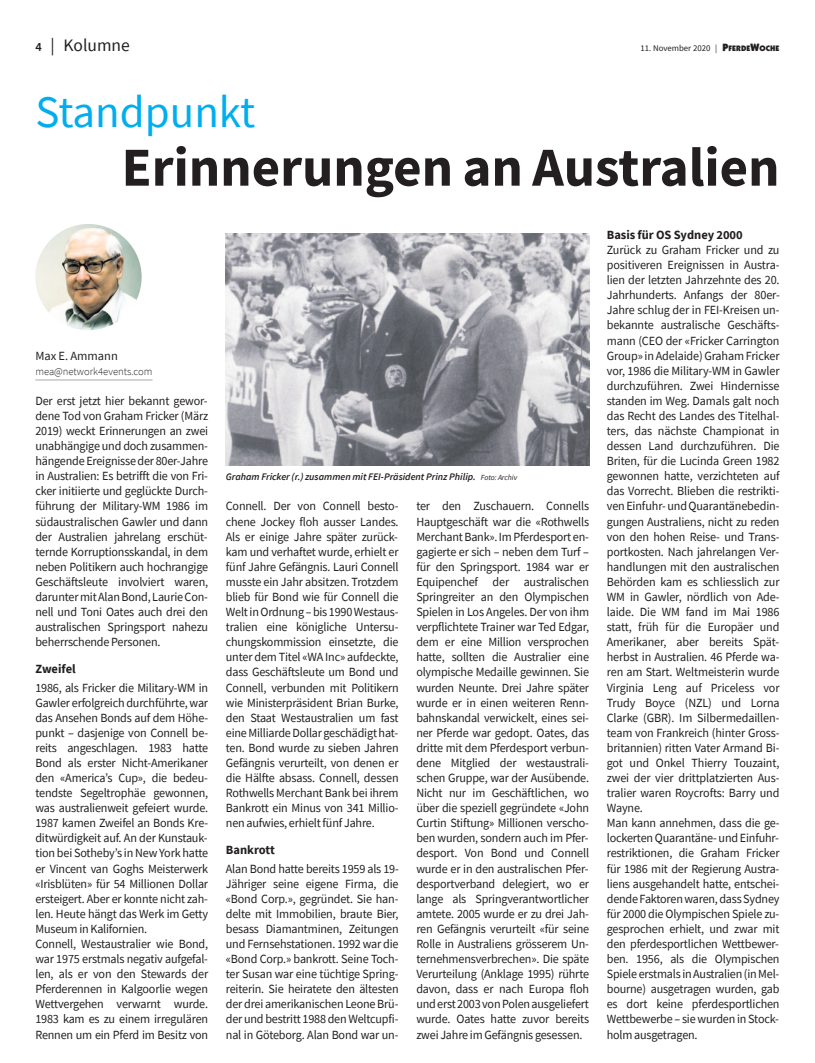
<style>
.page{position:relative;width:815px;height:1063px;background:#fff}
.page>*{position:absolute;margin:0;border:0;box-sizing:border-box;transform-origin:0 0}
.t1{font:700 55px "Source Sans Pro";color:#231f20}
.t2{font:45px "Source Sans Pro";color:#00aeef}
.t3{font:17.5px "Source Sans Pro";color:#231f20}
.t4{font:12.5px/15.1px "Source Sans Pro";letter-spacing:-.015em;color:#231f20;text-align:justify}
.t5{font:700 12.5px "Source Sans Pro";color:#231f20}
.t6{font:300 10.62px "Source Sans Pro";color:#231f20}
.t7{font:italic 600 10px "Source Sans Pro";color:#231f20}
.t8{font:8.75px "Source Sans Pro";color:#231f20}
.s1{font-weight:600;font-size:12.5px}
.s2{font-family:"Itc Kabel";font-weight:900;font-size:10.62px}
.s3{font-family:"Itc Kabel";font-weight:900;font-size:8px}
.s4{font-weight:400;font-size:7.75px}
</style>
<div class="page">
<hr style="left:35px;top:380px;width:118px;height:1px;background:#a8a9ad">
<img style="left:35px;top:224px;width:107px;height:106px;border-radius:50%">
<img style="left:226px;top:233px;width:363px;height:232px">
<h3 class="t3" style="left:35px;top:34px;width:96px"><span class="s1">4</span> | Kolumne</h3>
<p class="t8" style="left:640px;top:43px;width:141px">11. November 2020 | <span class="s2">P</span><span class="s3">FERDE</span><span class="s2">W</span><span class="s3">OCHE</span></p>
<h2 class="t2" style="left:35px;top:83px;width:222px">Standpunkt</h2>
<h1 class="t1" style="left:122px;top:132px;width:659px">Erinnerungen an Australien</h1>
<p class="t4" style="left:35px;top:348px;width:84px">Max E. Ammann</p>
<p class="t6" style="left:35px;top:364px;width:119px">mea@network4events.com</p>
<p class="t4" style="left:35px;top:393px;width:174px">Der erst jetzt hier bekannt gewor&shy;dene Tod von Graham Fricker (März 2019) weckt Erinnerungen an zwei unabhängige und doch zusammen&shy;hängende Ereignisse der 80er-Jahre in Australien: Es betrifft die von Fri - cker initiierte und geglückte Durch&shy;führung der Military-WM 1986 im südaustralischen Gawler und dann der Australien jahrelang erschüt&shy;ternde Korruptionsskandal, in dem neben Politikern auch hochrangige Geschäftsleute involviert waren, darunter mit Alan Bond, Laurie Con&shy;nell und Toni Oates auch drei den australischen Springsport nahezu beherrschende Personen.</p>
<p class="t5" style="left:35px;top:660px;width:42px">Zweifel</p>
<p class="t4" style="left:35px;top:680px;width:174px;text-align:left">1986, als Fricker die Military-WM in Gawler erfolgreich durchführte, war das Ansehen Bonds auf dem Höhe&shy;punkt – dasjenige von Connell be&shy;reits angeschlagen. 1983 hatte Bond als erster Nicht-Amerikaner den «America’s Cup», die bedeu&shy;tendste Segeltrophäe gewonnen, was australienweit gefeiert wurde.<br>1987 kamen Zweifel an Bonds Kre&shy;ditwürdigkeit auf. An der Kunstauk&shy;tion bei Sotheby’s in New York hatte er Vincent van Goghs Meisterwerk «Irisblüten» für 54 Millionen Dollar ersteigert. Aber er konnte nicht zah&shy;len. Heute hängt das Werk im Getty Museum in Kalifornien.<br>Connell, Westaustralier wie Bond, war 1975 erstmals negativ aufgefal&shy;len, als er von den Stewards der Pferderennen in Kalgoorlie wegen Wettvergehen verwarnt wurde.<br>1983 kam es zu einem irregulären Rennen um ein Pferd im Besitz von</p>
<p class="t7" style="left:226px;top:470px;width:293px">Graham Fricker (r.) zusammen mit FEI-Präsident Prinz Philip. <span class="s4">Foto: Archiv</span></p>
<p class="t4" style="left:226px;top:498px;width:174px">Connell. Der von Connell besto&shy;chene Jockey floh ausser Landes.<br>Als er einige Jahre später zurück&shy;kam und verhaftet wurde, erhielt er fünf Jahre Gefängnis. Lauri Connell musste ein Jahr absitzen. Trotzdem blieb für Bond wie für Connell die Welt in Ordnung – bis 1990 Westaus - tralien eine königliche Untersu&shy;chungskommission einsetzte, die unter dem Titel «WA Inc» aufdeckte, dass Geschäftsleute um Bond und Connell, verbunden mit Politikern wie Ministerpräsident Brian Burke, den Staat Westaustralien um fast eine Milliarde Dollar geschädigt hat&shy;ten. Bond wurde zu sieben Jahren Gefängnis verurteilt, von denen er die Hälfte absass. Connell, dessen Rothwells Merchant Bank bei ihrem Bankrott ein Minus von 341 Millio&shy;nen aufwies, erhielt fünf Jahre.</p>
<p class="t5" style="left:226px;top:841px;width:50px">Bankrott</p>
<p class="t4" style="left:226px;top:861px;width:174px">Alan Bond hatte bereits 1959 als 19- Jähriger seine eigene Firma, die «Bond Corp.», gegründet. Sie han&shy;delte mit Immobilien, braute Bier, besass Diamantminen, Zeitungen und Fernsehstationen. 1992 war die «Bond Corp.» bankrott. Seine Toch&shy;ter Susan war eine tüchtige Spring&shy;reiterin. Sie heiratete den ältesten der drei amerikanischen Leone Brü&shy;der und bestritt 1988 den Weltcupfi&shy;nal in Göteborg. Alan Bond war un-</p>
<p class="t4" style="left:416px;top:498px;width:174px">ter den Zuschauern. Connells Hauptgeschäft war die «Rothwells Merchant Bank». Im Pferdesport en&shy;gagierte er sich – neben dem Turf – für den Springsport. 1984 war er Equipenchef der australischen Springreiter an den Olympischen Spielen in Los Angeles. Der von ihm verpflichtete Trainer war Ted Edgar, dem er eine Million versprochen hatte, sollten die Australier eine olympische Medaille gewinnen. Sie wurden Neunte. Drei Jahre später wurde er in einen weiteren Renn&shy;bahnskandal verwickelt, eines sei&shy;ner Pferde war gedopt. Oates, das dritte mit dem Pferdesport verbun&shy;dene Mitglied der westaustrali - schen Gruppe, war der Ausübende.<br>Nicht nur im Geschäftlichen, wo über die speziell gegründete «John Curtin Stiftung» Millionen verscho&shy;ben wurden, sondern auch im Pfer&shy;desport. Von Bond und Connell wurde er in den australischen Pfer&shy;desportverband delegiert, wo er lange als Springverantwortlicher amtete. 2005 wurde er zu drei Jah&shy;ren Gefängnis verurteilt «für seine Rolle in Australiens grösserem Un&shy;ternehmensverbrechen». Die späte Verurteilung (Anklage 1995) rührte davon, dass er nach Europa floh und erst 2003 von Polen ausgeliefert wurde. Oates hatte zuvor bereits zwei Jahre im Gefängnis gesessen.</p>
<p class="t5" style="left:607px;top:227px;width:138px">Basis für OS Sydney 2000</p>
<p class="t4" style="left:607px;top:242px;width:174px;text-align:left">Zurück zu Graham Fricker und zu positiveren Ereignissen in Austra&shy;lien der letzten Jahrzehnte des 20.<br>Jahrhunderts. Anfangs der 80er-Jahre schlug der in FEI-Kreisen un&shy;bekannte australische Geschäfts&shy;mann (CEO der «Fricker Carrington Group» in Adelaide) Graham Fricker vor, 1986 die Military-WM in Gawler durchzuführen. Zwei Hindernisse standen im Weg. Damals galt noch das Recht des Landes des Titelhal&shy;ters, das nächste Championat in dessen Land durchzuführen. Die Briten, für die Lucinda Green 1982 gewonnen hatte, verzichteten auf das Vorrecht. Blieben die restrikti&shy;ven Einfuhr- und Quarantänebedin&shy;gungen Australiens, nicht zu reden von den hohen Reise- und Trans&shy;portkosten. Nach jahrelangen Ver&shy;handlungen mit den australischen Behörden kam es schliesslich zur WM in Gawler, nördlich von Ade&shy;laide. Die WM fand im Mai 1986 statt, früh für die Europäer und Amerikaner, aber bereits Spät&shy;herbst in Aus tralien. 46 Pferde wa&shy;ren am Start. Weltmeisterin wurde Virginia Leng auf Priceless vor Trudy Boyce (NZL) und Lorna Clarke (GBR). Im Silbermedaillen&shy;team von Frankreich (hinter Gross&shy;britannien) ritten Vater Armand Bi&shy;got und Onkel Thierry Touzaint, zwei der vier drittplatzierten Aus - tralier waren Roycrofts: Barry und Wayne.<br>Man kann annehmen, dass die ge&shy;lockerten Quarantäne- und Einfuhr&shy;restriktionen, die Graham Fricker für 1986 mit der Regierung Austra&shy;liens ausgehandelt hatte, entschei&shy;dende Faktoren waren, dass Sydney für 2000 die Olympischen Spiele zu&shy;gesprochen erhielt, und zwar mit den pferdesportlichen Wettbewer&shy;ben. 1956, als die Olympischen Spiele erstmals in Australien (in Mel&shy;bourne) ausgetragen wurden, gab es dort keine pferdesportlichen Wettbewerbe – sie wurden in Stock&shy;holm ausgetragen.</p>
</div>
